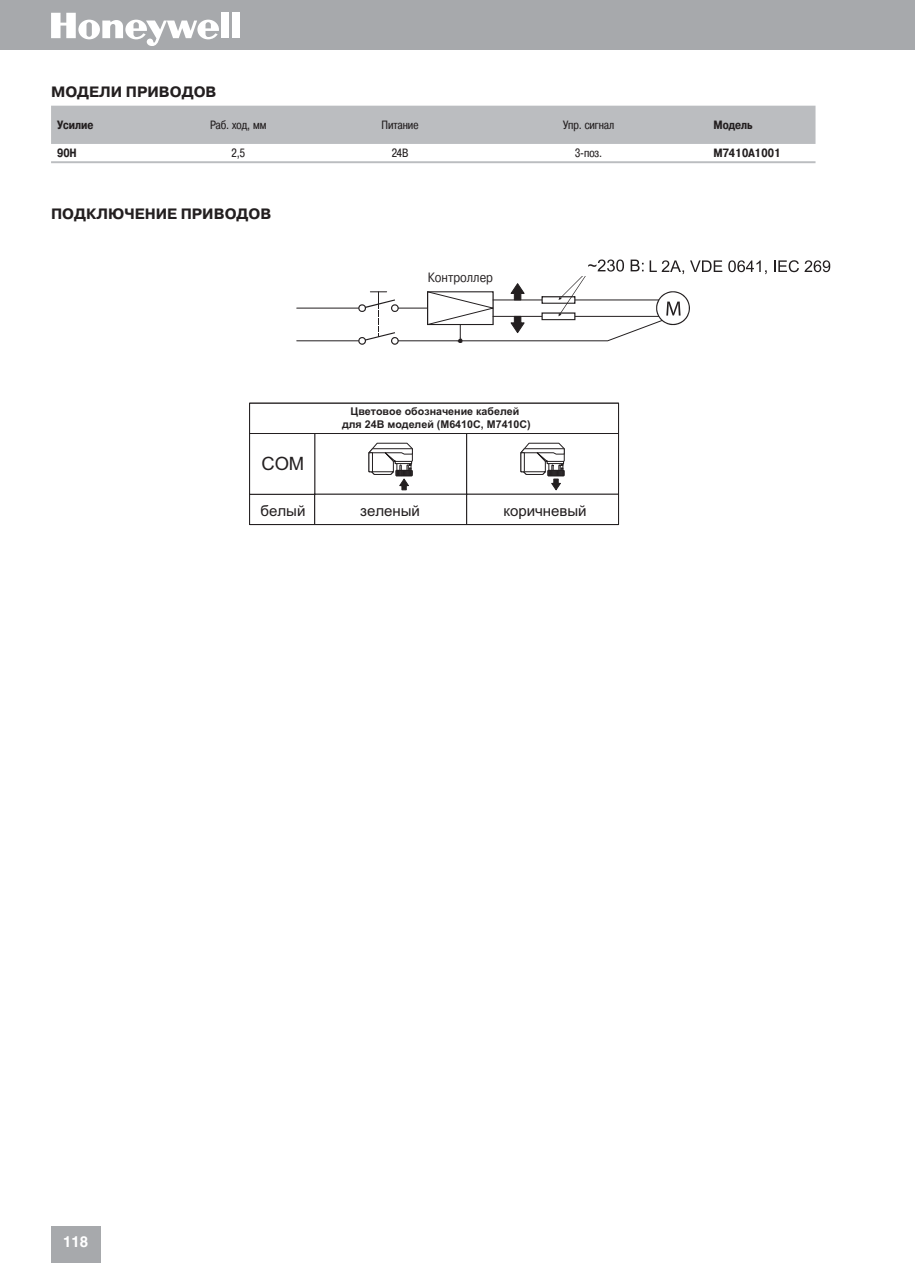
<style>
.page{position:relative;width:915px;height:1263px;background:#fff}
.page>*{position:absolute;margin:0;border:0;box-sizing:border-box;transform-origin:0 0}
.t1{font:18.45px "Arial";color:#231f20}
.t2{font:700 15px "Pragmatica C";color:#231f20}
.t3{font:15px "Arial";color:#231f20}
.t4{font:700 15px "Helvetica cyr";color:#fff}
.t5{font:13.5px "Pragmatica";color:#231f20;scale:.85 1}
.t6{font:12px "Pragmatica Cond C";color:#231f20}
.t7{font:700 12px "Pragmatica Cond C";color:#231f20}
.t8{font:700 10.65px/12.8px "Arial";color:#231f20;text-align:center}
</style>
<div class="page">
<div style="left:51px;top:1227px;width:49px;height:36px;background:#a7a9ac"></div>
<div style="left:0;top:0;width:914px;height:49px;background:#a7a9ac"></div>
<div style="left:221px;top:13px;width:8px;height:25px;background:#fff"></div>
<div style="left:232px;top:13px;width:7px;height:25px;background:#fff"></div>
<svg style="left:51px;top:13px;width:168px;height:33px"></svg>
<div style="left:51px;top:106px;width:764px;height:38px;background:#bbbdc0"></div>
<hr style="left:51px;top:161px;width:764px;height:2px;background:#bbbdc0">
<svg style="left:520px;top:443px;width:44px;height:48px"></svg>
<svg style="left:368px;top:443px;width:44px;height:47px"></svg>
<div style="left:249px;top:494px;width:66px;height:31px;border:1px solid #231f20"></div>
<div style="left:249px;top:433px;width:66px;height:61px;border:1px solid #231f20"></div>
<div style="left:314px;top:494px;width:152px;height:31px;border:1px solid #231f20"></div>
<div style="left:466px;top:494px;width:152px;height:31px;border:1px solid #231f20"></div>
<div style="left:249px;top:403px;width:369px;height:31px;border:1px solid #231f20"></div>
<hr style="left:618px;top:403px;width:1px;height:122px;background:#231f20">
<hr style="left:249px;top:403px;width:369px;height:1px;background:#231f20">
<hr style="left:249px;top:403px;width:1px;height:122px;background:#231f20">
<hr style="left:249px;top:646px;width:369px;height:1px;background:#231f20">
<svg style="left:250px;top:524px;width:369px;height:2px"></svg>
<hr style="left:296px;top:341px;width:66px;height:1px;background:#231f20">
<hr style="left:296px;top:308px;width:66px;height:1px;background:#231f20">
<svg style="left:728px;top:260px;width:38px;height:14px"></svg>
<svg style="left:774px;top:260px;width:24px;height:12px"></svg>
<svg style="left:804px;top:260px;width:26px;height:12px"></svg>
<svg style="left:358px;top:259px;width:364px;height:86px"></svg>
<h2 class="t2" style="left:51px;top:86px;width:167px">МОДЕЛИ ПРИВОДОВ</h2>
<p class="t7" style="left:57px;top:121px;width:38px">Усилие</p>
<p class="t6" style="left:210px;top:121px;width:58px">Раб. ход, мм</p>
<p class="t6" style="left:381px;top:121px;width:38px">Питание</p>
<p class="t6" style="left:563px;top:121px;width:52px">Упр. сигнал</p>
<p class="t7" style="left:713px;top:121px;width:41px">Модель</p>
<p class="t7" style="left:57px;top:149px;width:21px">90Н</p>
<p class="t6" style="left:231px;top:149px;width:15px">2,5</p>
<p class="t6" style="left:391px;top:149px;width:18px">24В</p>
<p class="t6" style="left:575px;top:149px;width:29px">3-поз.</p>
<p class="t7" style="left:713px;top:149px;width:69px">M7410A1001</p>
<h2 class="t2" style="left:51px;top:209px;width:222px">ПОДКЛЮЧЕНИЕ ПРИВОДОВ</h2>
<p class="t5" style="left:427px;top:269px;width:78px">Контроллер</p>
<h1 class="t1" style="left:261px;top:453px;width:44px">COM</h1>
<h2 class="t3" style="left:260px;top:502px;width:46px">белый</h2>
<p class="t8" style="left:342px;top:405px;width:190px">Цветовое обозначение кабелей для 24В моделей (M6410C, M7410C)</p>
<h2 class="t3" style="left:360px;top:502px;width:61px">зеленый</h2>
<h2 class="t3" style="left:503px;top:502px;width:84px">коричневый</h2>
<h2 class="t4" style="left:63px;top:1233px;width:27px">118</h2>
</div>
